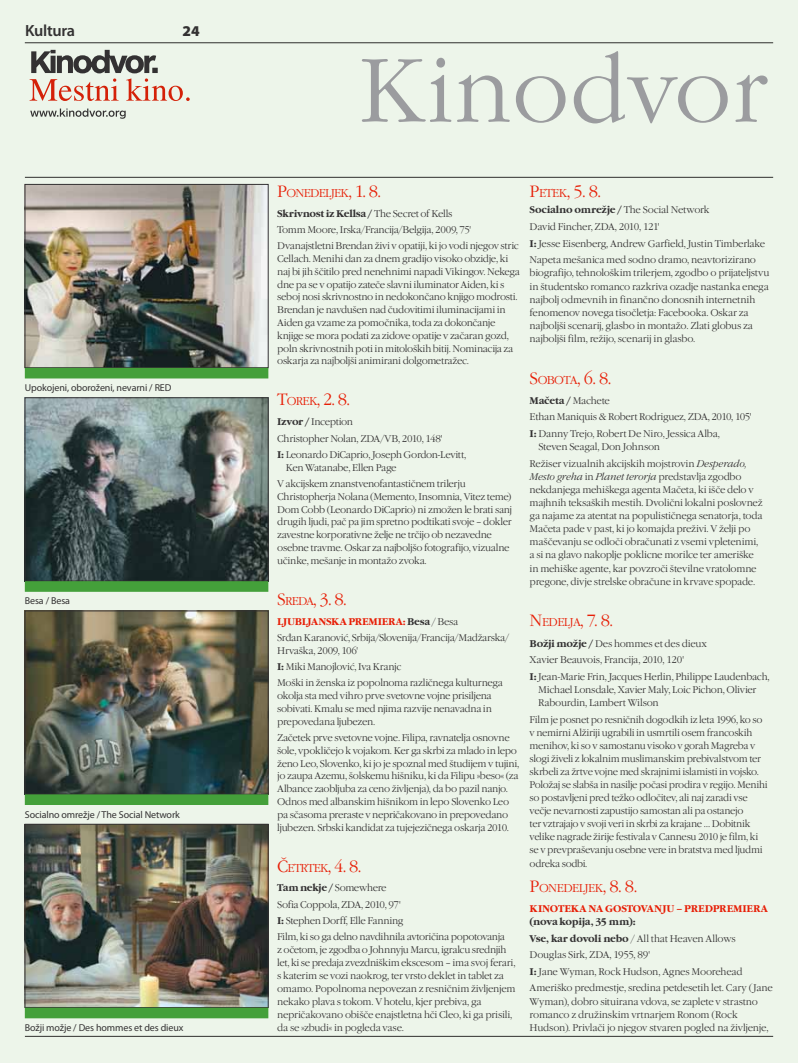
<style>
.page{position:relative;width:798px;height:1063px;background:#fff}
.page>*{position:absolute;margin:0;border:0;box-sizing:border-box;transform-origin:0 0}
.t1{font:93.5px "Garamond Itc TEE Ligh";color:#9b9c9f}
.t2{font:17px "Garamond Itc TEE Ligh";color:#e71e06}
.t3{font:600 16.25px "Myriad Pro";letter-spacing:-.015em;color:#333132}
.t4{font:900 15px "Myriad Pro";color:#333132}
.t5{font:11.88px "Garamond Itc TEE Ligh";letter-spacing:-.055em;color:#e71e06}
.t6{font:10.12px/13.1px "Garamond Itc TEE Ligh";letter-spacing:-.03em;color:#333132}
.t7{font:700 10.12px "Garamond Itc TEE";letter-spacing:-.025em;color:#333132}
.t8{font:700 10.12px "Garamond Itc TEE";color:#e71e06}
.t9{font:10.12px "Garamond Itc TEE Ligh Ital";letter-spacing:-.015em;color:#333132}
.t10{font:10px "Myriad Pro";letter-spacing:-.01em;color:#333132}
.s1{font-size:17px}
.s2{font-family:"Garamond Itc TEE Ligh";font-weight:400}
.s3{font-size:11.88px}
.s4{font-family:"Garamond Itc TEE";font-weight:700}
.s5{font-family:"Garamond Itc TEE";font-weight:700;color:#e71e06}
.s6{font-family:"Garamond Itc TEE Ligh Ital"}
.s7{font-family:"Garamond Itc TEE Ligh"}
</style>
<div class="page">
<div style="left:0;top:0;width:797px;height:1063px;background:#edf5ea"></div>
<img style="left:27px;top:186px;width:239px;height:180px">
<div style="left:25px;top:184px;width:243px;height:184px;border:1px solid #333132"></div>
<img style="left:27px;top:613px;width:239px;height:179px">
<div style="left:25px;top:611px;width:243px;height:183px;border:1px solid #333132"></div>
<img style="left:27px;top:400px;width:239px;height:179px">
<div style="left:25px;top:398px;width:243px;height:183px;border:1px solid #333132"></div>
<img style="left:27px;top:826px;width:239px;height:180px">
<div style="left:25px;top:824px;width:243px;height:184px;border:1px solid #333132"></div>
<div style="left:25px;top:368px;width:243px;height:10px;background:#44a03a"></div>
<div style="left:25px;top:794px;width:243px;height:11px;background:#44a03a"></div>
<div style="left:25px;top:581px;width:243px;height:11px;background:#44a03a"></div>
<div style="left:25px;top:1008px;width:243px;height:10px;background:#44a03a"></div>
<svg style="left:30px;top:109px;width:96px;height:10px"></svg>
<svg style="left:30px;top:50px;width:160px;height:51px"></svg>
<hr style="left:25px;top:177px;width:747px;height:1px;background:#333132">
<hr style="left:25px;top:1036px;width:747px;height:1px;background:#333132">
<hr style="left:25px;top:43px;width:747px;height:1px;background:#333132">
<h3 class="t3" style="left:25px;top:20px;width:52px">Kultura</h3>
<h3 class="t4" style="left:182px;top:21px;width:19px">24</h3>
<p class="t10" style="left:25px;top:382px;width:148px">Upokojeni, oboroženi, nevarni / RED</p>
<p class="t10" style="left:25px;top:595px;width:47px">Besa / Besa</p>
<p class="t10" style="left:25px;top:808px;width:156px">Socialno omrežje / The Social Network</p>
<p class="t10" style="left:25px;top:1021px;width:160px">Božji možje / Des hommes et des dieux</p>
<h1 class="t1" style="left:358px;top:39px;width:412px">Kinodvor</h1>
<p class="t5" style="left:277px;top:186px;width:105px"><span class="s1">P</span>ONEDELJEK<span class="s1">, 1. 8.</span></p>
<p class="t7" style="left:277px;top:207px;width:177px">Skrivnost iz Kellsa / <span class="s2">The Secret of Kells</span></p>
<p class="t6" style="left:277px;top:222px;width:243px;line-height:16.4px">Tomm Moore, Irska/Francija/Belgija, 2009, 75'<br>Dvanajstletni Brendan živi v opatiji, ki jo vodi njegov stric</p>
<p class="t6" style="left:277px;top:253px;width:244px;line-height:12.8px">Cellach. Menihi dan za dnem gradijo visoko obzidje, ki naj bi jih ščitilo pred nenehnimi napadi Vikingov. Nekega dne pa se v opatijo zateče slavni iluminator Aiden, ki s seboj nosi skrivnostno in nedokončano knjigo modrosti.<br>Brendan je navdušen nad čudovitimi iluminacijami in Aiden ga vzame za pomočnika, toda za dokončanje knjige se mora podati za zidove opatije v začaran gozd, poln skrivnostnih poti in mitoloških bitij. Nominacija za oskarja za najboljši animirani dolgometražec.</p>
<h2 class="t2" style="left:277px;top:390px;width:74px">T<span class="s3">OREK</span>, 2. 8.</h2>
<p class="t6" style="left:277px;top:414px;width:190px;line-height:16.4px"><span class="s4">Izvor /</span> Inception<br>Christopher Nolan, ZDA/VB, 2010, 148'<br><span class="s4">I:</span> Leonardo DiCaprio, Joseph Gordon-Levitt,</p>
<p class="t6" style="left:277px;top:459px;width:190px;line-height:16.4px;text-indent:8px">Ken Watanabe, Ellen Page<br>V akcijskem znanstvenofantastičnem trilerju</p>
<p class="t6" style="left:277px;top:490px;width:236px;line-height:12.8px">Christopherja Nolana (Memento, Insomnia, Vitez teme)<br>Dom Cobb (Leonardo DiCaprio) ni zmožen le brati sanj drugih ljudi, pač pa jim spretno podtikati svoje – dokler zavestne korporativne želje ne trčijo ob nezavedne osebne travme. Oskar za najboljšo fotografijo, vizualne učinke, mešanje in montažo zvoka.</p>
<h2 class="t2" style="left:277px;top:590px;width:71px">S<span class="s3">REDA</span>, 3. 8.</h2>
<p class="t8" style="left:277px;top:615px;width:13px">Ljubljanska</p>
<p class="t8" style="left:348px;top:615px;width:9px">prem</p>
<p class="t8" style="left:377px;top:615px;width:13px">iera</p>
<p class="t6" style="left:277px;top:613px;width:233px;line-height:16.4px;text-indent:125px"><span class="s5">:</span> <span class="s4">Besa</span> / Besa<br>Srđan Karanović, Srbija/Slovenija/Francija/Madžarska/</p>
<p class="t6" style="left:277px;top:642px;width:227px;line-height:16.4px">Hrvaška, 2009, 106'<br><span class="s4">I:</span> Miki Manojlović, Iva Kranjc<br>Moški in ženska iz popolnoma različnega kulturnega</p>
<p class="t6" style="left:277px;top:690px;width:216px;line-height:12.8px;text-align:justify">okolja sta med vihro prve svetovne vojne prisiljena sobivati. Kmalu se med njima razvije nenavadna in prepovedana ljubezen.</p>
<p class="t6" style="left:277px;top:732px;width:244px;line-height:12.8px">Začetek prve svetovne vojne. Filipa, ravnatelja osnovne šole, vpokličejo k vojakom. Ker ga skrbi za mlado in lepo ženo Leo, Slovenko, ki jo je spoznal med študijem v tujini, jo zaupa Azemu, šolskemu hišniku, ki da Filipu »beso« (za Albance zaobljuba za ceno življenja), da bo pazil nanjo.<br>Odnos med albanskim hišnikom in lepo Slovenko Leo pa sčasoma preraste v nepričakovano in prepovedano ljubezen. Srbski kandidat za tujejezičnega oskarja 2010.</p>
<h2 class="t2" style="left:277px;top:857px;width:86px">Č<span class="s3">ETRTEK</span>, 4. 8.</h2>
<p class="t7" style="left:277px;top:882px;width:111px">Tam nekje / <span class="s2">Somewhere</span></p>
<p class="t6" style="left:277px;top:896px;width:229px;line-height:16.4px">Sofia Coppola, ZDA, 2010, 97'<br><span class="s4">I:</span> Stephen Dorff, Elle Fanning<br>Film, ki so ga delno navdihnila avtoričina popotovanja</p>
<p class="t6" style="left:277px;top:944px;width:240px">z očetom, je zgodba o Johnnyju Marcu, igralcu srednjih let, ki se predaja zvezdniškim ekscesom – ima svoj ferari, s katerim se vozi naokrog, ter vrsto deklet in tablet za omamo. Popolnoma nepovezan z resničnim življenjem nekako plava s tokom. V hotelu, kjer prebiva, ga nepričakovano obišče enajstletna hči Cleo, ki ga prisili, da se »zbudi« in pogleda vase.</p>
<h2 class="t2" style="left:529px;top:182px;width:73px">P<span class="s3">ETEK</span>, 5. 8.</h2>
<p class="t7" style="left:529px;top:204px;width:181px">Socialno omrežje / <span class="s2">The Social Network</span></p>
<p class="t6" style="left:529px;top:219px;width:237px;line-height:16.6px">David Fincher, ZDA, 2010, 121'<br><span class="s4">I:</span> Jesse Eisenberg, Andrew Garfield, Justin Timberlake<br>Napeta mešanica med sodno dramo, neavtorizirano</p>
<p class="t6" style="left:529px;top:267px;width:241px">biografijo, tehnološkim trilerjem, zgodbo o prijateljstvu in študentsko romanco razkriva ozadje nastanka enega najbolj odmevnih in finančno donosnih internetnih fenomenov novega tisočletja: Facebooka. Oskar za najboljši scenarij, glasbo in montažo. Zlati globus za najboljši film, režijo, scenarij in glasbo.</p>
<h2 class="t2" style="left:529px;top:369px;width:83px">S<span class="s3">OBOTA</span>, 6. 8.</h2>
<p class="t7" style="left:529px;top:395px;width:82px">Mačeta / <span class="s2">Machete</span></p>
<p class="t6" style="left:529px;top:409px;width:223px;line-height:16.6px">Ethan Maniquis &amp; Robert Rodriguez, ZDA, 2010, 105'<br><span class="s4">I:</span> Danny Trejo, Robert De Niro, Jessica Alba,</p>
<p class="t6" style="left:529px;top:439px;width:219px;line-height:16.6px;text-indent:9px">Steven Seagal, Don Johnson<br>Režiser vizualnih akcijskih mojstrovin <span class="s6">Desperado,</span></p>
<p class="t9" style="left:529px;top:471px;width:213px">Mesto greha <span class="s7">in</span> Planet terorja <span class="s7">predstavlja zgodbo</span></p>
<p class="t6" style="left:529px;top:483px;width:234px">nekdanjega mehiškega agenta Mačeta, ki išče delo v majhnih teksaških mestih. Dvolični lokalni poslovnež ga najame za atentat na populističnega senatorja, toda Mačeta pade v past, ki jo komajda preživi. V želji po maščevanju se odloči obračunati z vsemi vpletenimi, a si na glavo nakoplje poklicne morilce ter ameriške in mehiške agente, kar povzroči številne vratolomne pregone, divje strelske obračune in krvave spopade.</p>
<h2 class="t2" style="left:529px;top:611px;width:85px">N<span class="s3">EDELJA</span>, 7. 8.</h2>
<p class="t6" style="left:529px;top:635px;width:241px;line-height:16.6px"><span class="s4">Božji možje /</span> Des hommes et des dieux<br>Xavier Beauvois, Francija, 2010, 120'<br><span class="s4">I:</span> Jean-Marie Frin, Jacques Herlin, Philippe Laudenbach,</p>
<p class="t6" style="left:538px;top:683px;width:220px">Michael Lonsdale, Xavier Maly, Loic Pichon, Olivier<br>Rabourdin, Lambert Wilson</p>
<p class="t6" style="left:529px;top:713px;width:239px">Film je posnet po resničnih dogodkih iz leta 1996, ko so v nemirni Alžiriji ugrabili in usmrtili osem francoskih menihov, ki so v samostanu visoko v gorah Magreba v slogi živeli z lokalnim muslimanskim prebivalstvom ter skrbeli za žrtve vojne med skrajnimi islamisti in vojsko.<br>Položaj se slabša in nasilje počasi prodira v regijo. Menihi so postavljeni pred težko odločitev, ali naj zaradi vse večje nevarnosti zapustijo samostan ali pa ostanejo<br>ter vztrajajo v svoji veri in skrbi za krajane … Dobitnik velike nagrade žirije festivala v Cannesu 2010 je film, ki se v prevpraševanju osebne vere in bratstva med ljudmi odreka sodbi.</p>
<p class="t5" style="left:529px;top:881px;width:109px"><span class="s1">P</span>ONEDELJEK<span class="s1">, 8. 8.</span></p>
<p class="t8" style="left:529px;top:903px;width:21px">Kinoteka</p>
<p class="t8" style="left:588px;top:903px;width:25px">na gostovanju</p>
<p class="t8" style="left:676px;top:903px;width:16px">– predprem</p>
<p class="t8" style="left:742px;top:903px;width:13px">iera</p>
<p class="t7" style="left:529px;top:916px;width:107px">(nova kopija, 35 mm):</p>
<p class="t6" style="left:529px;top:930px;width:244px;line-height:16.6px"><span class="s4">Vse, kar dovoli nebo</span> / All that Heaven Allows Douglas Sirk, ZDA, 1955, 89'<br><span class="s4">I:</span> Jane Wyman, Rock Hudson, Agnes Moorehead Ameriško predmestje, sredina petdesetih let. Cary (Jane</p>
<p class="t6" style="left:529px;top:995px;width:240px">Wyman), dobro situirana vdova, se zaplete v strastno romanco z družinskim vrtnarjem Ronom (Rock<br>Hudson). Privlači jo njegov stvaren pogled na življenje,</p>
</div>
